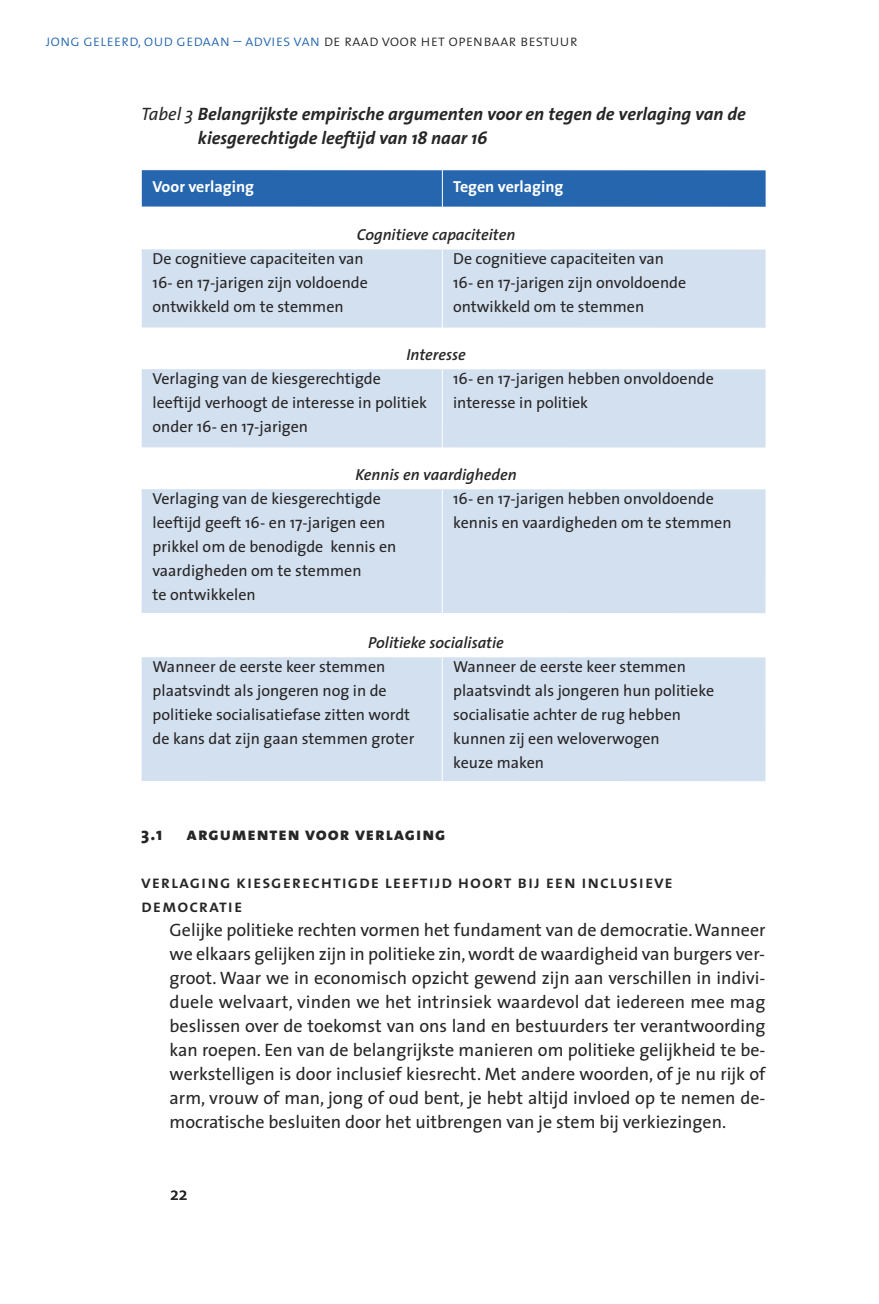
<style>
.page{position:relative;width:879px;height:1304px;background:#fff}
.page>*{position:absolute;margin:0;border:0;box-sizing:border-box;transform-origin:0 0}
.t1{font:18px/24px "The Sans";color:#272526;text-align:justify}
.t2{font:italic 700 18px/24px "The Sans";color:#272526}
.t3{font:18px/24px "The Sans Semi Bold Caps";letter-spacing:.05em;color:#272526}
.t4{font:18px "The Sans Extra Bold Caps";letter-spacing:.05em;color:#272526}
.t5{font:800 18px "The Sans";color:#272526}
.t6{font:16px/24px "The Sans";color:#272526}
.t7{font:italic 600 16px "The Sans";color:#272526}
.t8{font:16px "The Sans Light Caps";color:#2566af}
.t9{font:700 16px "The Sans";color:#fff}
.s1{color:#272526}
.s2{font-weight:400}
</style>
<div class="page">
<div style="left:142px;top:170px;width:623px;height:37px;background:#2566af"></div>
<div style="left:142px;top:249px;width:623px;height:79px;background:#d3e0ef"></div>
<div style="left:142px;top:369px;width:623px;height:79px;background:#d3e0ef"></div>
<div style="left:142px;top:489px;width:623px;height:124px;background:#d3e0ef"></div>
<div style="left:142px;top:657px;width:623px;height:124px;background:#d3e0ef"></div>
<hr style="left:442px;top:156px;width:1px;height:641px;background:#fff">
<p class="t8" style="left:45px;top:35px;width:534px">jong geleerd, oud gedaan – advies van <span class="s1">de raad voor het openbaar bestuur</span></p>
<p class="t2" style="left:198px;top:104px;width:549px;text-indent:-57px"><span class="s2">Tabel 3</span> Belangrijkste empirische argumenten voor en tegen de verlaging van de kiesgerechtigde leeftijd van 18 naar 16</p>
<p class="t9" style="left:153px;top:180px;width:103px">Voor verlaging</p>
<p class="t9" style="left:453px;top:180px;width:112px">Tegen verlaging</p>
<p class="t7" style="left:357px;top:228px;width:160px">Cognitieve capaciteiten</p>
<p class="t6" style="left:153px;top:248px;width:212px">De cognitieve capaciteiten van</p>
<p class="t6" style="left:453px;top:248px;width:212px">De cognitieve capaciteiten van</p>
<p class="t6" style="left:153px;top:272px;width:217px">16- en 17-jarigen zijn voldoende</p>
<p class="t6" style="left:453px;top:272px;width:235px">16- en 17-jarigen zijn onvoldoende</p>
<p class="t6" style="left:153px;top:296px;width:193px">ontwikkeld om te stemmen</p>
<p class="t6" style="left:453px;top:296px;width:193px">ontwikkeld om te stemmen</p>
<p class="t7" style="left:406px;top:348px;width:61px">Interesse</p>
<p class="t6" style="left:153px;top:368px;width:230px">Verlaging van de kiesgerechtigde</p>
<p class="t6" style="left:453px;top:368px;width:262px">16- en 17-jarigen hebben onvoldoende</p>
<p class="t6" style="left:153px;top:392px;width:276px">leeftijd verhoogt de interesse in politiek</p>
<p class="t6" style="left:453px;top:392px;width:137px">interesse in politiek</p>
<p class="t6" style="left:153px;top:416px;width:157px">onder 16- en 17-jarigen</p>
<p class="t7" style="left:355px;top:468px;width:163px">Kennis en vaardigheden</p>
<p class="t6" style="left:153px;top:488px;width:230px">Verlaging van de kiesgerechtigde</p>
<p class="t6" style="left:453px;top:488px;width:262px">16- en 17-jarigen hebben onvoldoende</p>
<p class="t6" style="left:153px;top:512px;width:234px">leeftijd geeft 16- en 17-jarigen een</p>
<p class="t6" style="left:453px;top:512px;width:280px">kennis en vaardigheden om te stemmen</p>
<p class="t6" style="left:153px;top:536px;width:245px">prikkel om de benodigde kennis en vaardigheden om te stemmen<br>te ontwikkelen</p>
<p class="t7" style="left:368px;top:636px;width:137px">Politieke socialisatie</p>
<p class="t6" style="left:153px;top:656px;width:234px">Wanneer de eerste keer stemmen</p>
<p class="t6" style="left:453px;top:656px;width:234px">Wanneer de eerste keer stemmen</p>
<p class="t6" style="left:153px;top:680px;width:236px">plaatsvindt als jongeren nog in de</p>
<p class="t6" style="left:453px;top:680px;width:262px">plaatsvindt als jongeren hun politieke</p>
<p class="t6" style="left:153px;top:704px;width:259px">politieke socialisatiefase zitten wordt</p>
<p class="t6" style="left:453px;top:704px;width:229px">socialisatie achter de rug hebben</p>
<p class="t6" style="left:153px;top:728px;width:263px">de kans dat zijn gaan stemmen groter</p>
<p class="t6" style="left:453px;top:728px;width:208px">kunnen zij een weloverwogen keuze maken</p>
<p class="t5" style="left:141px;top:827px;width:23px">3.1</p>
<p class="t4" style="left:187px;top:828px;width:260px">argumenten voor verlaging</p>
<p class="t3" style="left:141px;top:872px;width:533px">verlaging kiesgerechtigde leeftijd hoort bij een inclusieve democratie</p>
<p class="t1" style="left:170px;top:920px;width:597px">Gelijke politieke rechten vormen het fundament van de democratie. Wanneer we elkaars gelijken zijn in politieke zin, wordt de waardigheid van burgers ver&shy;groot. Waar we in economisch opzicht gewend zijn aan verschillen in indivi&shy;duele welvaart, vinden we het intrinsiek waardevol dat iedereen mee mag beslissen over de toekomst van ons land en bestuurders ter verantwoording kan roepen. Een van de belangrijkste manieren om politieke gelijkheid te be&shy;werkstelligen is door inclusief kiesrecht. Met andere woorden, of je nu rijk of arm, vrouw of man, jong of oud bent, je hebt altijd invloed op te nemen de&shy;mocratische besluiten door het uitbrengen van je stem bij verkiezingen.</p>
<p class="t1" style="left:170px;top:1184px;width:19px">22</p>
</div>
